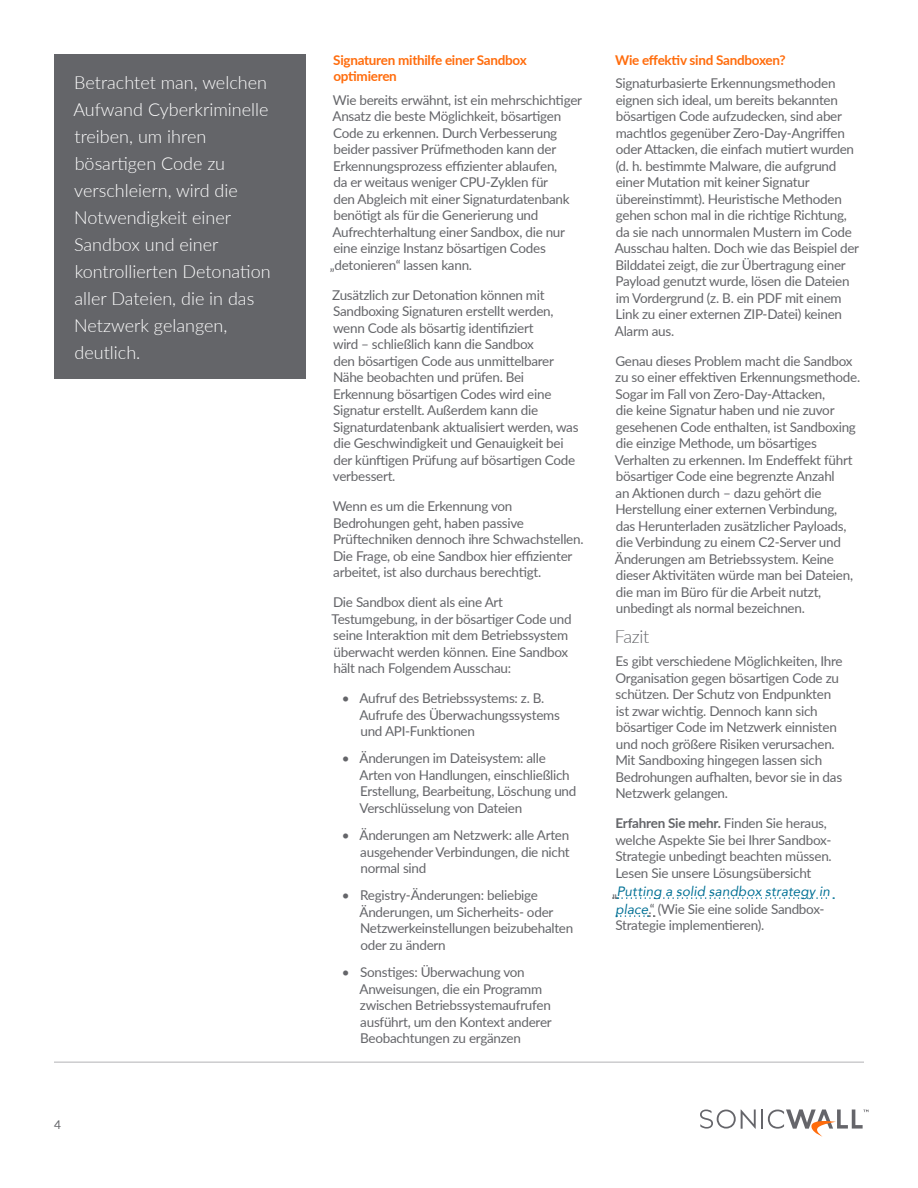
<style>
.page{position:relative;width:918px;height:1188px;background:#fff}
.page>*{position:absolute;margin:0;border:0;box-sizing:border-box;transform-origin:0 0}
.t1{font:300 18px/27px "Lato";color:#fff}
.t2{font:300 18px "Lato";letter-spacing:-.02em;color:#646569}
.t3{font:13.5px/16.5px "Lato";letter-spacing:-.02em;color:#646569}
.t4{font:700 13.5px/16.5px "Lato";letter-spacing:-.02em;color:#ff6c0c}
.t5{font:italic 13.5px "Avenir";letter-spacing:.01em;color:#007095}
.t6{font:12px "Lato";color:#646569}
.s1{font-weight:700}
.s2{font-family:"Lato";font-style:normal;color:#646569}
.s3{font-family:"Avenir";font-style:italic;color:#007095}
</style>
<div class="page">
<hr style="left:54px;top:1062px;width:810px;height:1px;background:#b2b2b5">
<hr style="left:761px;top:1109px;width:2px;height:20px;background:#65656a">
<svg style="left:700px;top:1110px;width:56px;height:19px"></svg>
<svg style="left:768px;top:1109px;width:100px;height:28px"></svg>
<div style="left:54px;top:54px;width:252px;height:325px;background:#646569"></div>
<svg style="left:613px;top:897px;width:221px;height:2px"></svg>
<svg style="left:616px;top:915px;width:39px;height:2px"></svg>
<h1 class="t1" style="left:73px;top:68px;width:199px">Betrachtet man, welchen<br>Aufwand Cyberkriminelle treiben, um ihren bösartigen Code zu verschleiern, wird die<br>Notwendigkeit einer<br>Sandbox und einer kontrollierten Detonation aller Dateien, die in das<br>Netzwerk gelangen, deutlich.</h1>
<p class="t6" style="left:54px;top:1116px;width:8px">4</p>
<p class="t4" style="left:333px;top:51px;width:195px">Signaturen mithilfe einer Sandbox optimieren</p>
<p class="t3" style="left:330px;top:91px;width:254px">Wie bereits erwähnt, ist ein mehrschichtiger Ansatz die beste Möglichkeit, bösartigen Code zu erkennen. Durch Verbesserung beider passiver Prüfmethoden kann der Erkennungsprozess effizienter ablaufen,<br>da er weitaus weniger CPU-Zyklen für<br>den Abgleich mit einer Signaturdatenbank benötigt als für die Generierung und Aufrechterhaltung einer Sandbox, die nur eine einzige Instanz bösartigen Codes „detonieren“ lassen kann.</p>
<p class="t3" style="left:332px;top:286px;width:248px">Zusätzlich zur Detonation können mit Sandboxing Signaturen erstellt werden, wenn Code als bösartig identifiziert<br>wird – schließlich kann die Sandbox<br>den bösartigen Code aus unmittelbarer Nähe beobachten und prüfen. Bei Erkennung bösartigen Codes wird eine Signatur erstellt. Außerdem kann die Signaturdatenbank aktualisiert werden, was die Geschwindigkeit und Genauigkeit bei der künftigen Prüfung auf bösartigen Code verbessert.</p>
<p class="t3" style="left:333px;top:497px;width:252px">Wenn es um die Erkennung von Bedrohungen geht, haben passive Prüftechniken dennoch ihre Schwachstellen.<br>Die Frage, ob eine Sandbox hier effizienter arbeitet, ist also durchaus berechtigt.</p>
<p class="t3" style="left:332px;top:593px;width:242px">Die Sandbox dient als eine Art Testumgebung, in der bösartiger Code und seine Interaktion mit dem Betriebssystem überwacht werden können. Eine Sandbox hält nach Folgendem Ausschau:</p>
<p class="t3" style="left:360px;top:689px;width:202px;text-indent:-18px">• Aufruf des Betriebssystems: z. B.<br>Aufrufe des Überwachungssystems und API-Funktionen</p>
<p class="t3" style="left:360px;top:750px;width:218px;text-indent:-18px">• Änderungen im Dateisystem: alle Arten von Handlungen, einschließlich Erstellung, Bearbeitung, Löschung und Verschlüsselung von Dateien</p>
<p class="t3" style="left:360px;top:826px;width:211px;text-align:justify;text-indent:-18px">• Änderungen am Netzwerk: alle Arten ausgehender Verbindungen, die nicht normal sind</p>
<p class="t3" style="left:360px;top:887px;width:215px;text-indent:-18px">• Registry-Änderungen: beliebige<br>Änderungen, um Sicherheits- oder<br>Netzwerkeinstellungen beizubehalten oder zu ändern</p>
<p class="t3" style="left:360px;top:963px;width:194px;text-indent:-18px">• Sonstiges: Überwachung von<br>Anweisungen, die ein Programm zwischen Betriebssystemaufrufen ausführt, um den Kontext anderer<br>Beobachtungen zu ergänzen</p>
<p class="t4" style="left:615px;top:51px;width:172px">Wie effektiv sind Sandboxen?</p>
<p class="t3" style="left:615px;top:74px;width:246px">Signaturbasierte Erkennungsmethoden eignen sich ideal, um bereits bekannten bösartigen Code aufzudecken, sind aber machtlos gegenüber Zero-Day-Angriffen oder Attacken, die einfach mutiert wurden (d. h. bestimmte Malware, die aufgrund einer Mutation mit keiner Signatur übereinstimmt). Heuristische Methoden gehen schon mal in die richtige Richtung, da sie nach unnormalen Mustern im Code Ausschau halten. Doch wie das Beispiel der Bilddatei zeigt, die zur Übertragung einer Payload genutzt wurde, lösen die Dateien im Vordergrund (z. B. ein PDF mit einem Link zu einer externen ZIP-Datei) keinen Alarm aus.</p>
<p class="t3" style="left:615px;top:352px;width:247px">Genau dieses Problem macht die Sandbox zu so einer effektiven Erkennungsmethode.<br>Sogar im Fall von Zero-Day-Attacken,<br>die keine Signatur haben und nie zuvor gesehenen Code enthalten, ist Sandboxing die einzige Methode, um bösartiges Verhalten zu erkennen. Im Endeffekt führt bösartiger Code eine begrenzte Anzahl<br>an Aktionen durch – dazu gehört die Herstellung einer externen Verbindung,<br>das Herunterladen zusätzlicher Payloads, die Verbindung zu einem C2-Server und Änderungen am Betriebssystem. Keine dieser Aktivitäten würde man bei Dateien, die man im Büro für die Arbeit nutzt, unbedingt als normal bezeichnen.</p>
<h1 class="t2" style="left:615px;top:624px;width:36px">Fazit</h1>
<p class="t3" style="left:615px;top:653px;width:229px">Es gibt verschiedene Möglichkeiten, Ihre Organisation gegen bösartigen Code zu schützen. Der Schutz von Endpunkten ist zwar wichtig. Dennoch kann sich bösartiger Code im Netzwerk einnisten und noch größere Risiken verursachen.<br>Mit Sandboxing hingegen lassen sich Bedrohungen aufhalten, bevor sie in das Netzwerk gelangen.</p>
<p class="t3" style="left:615px;top:815px;width:218px"><span class="s1">Erfahren Sie mehr.</span> Finden Sie heraus, welche Aspekte Sie bei Ihrer Sandbox-Strategie unbedingt beachten müssen.<br>Lesen Sie unsere Lösungsübersicht</p>
<p class="t5" style="left:612px;top:883px;width:220px"><span class="s2">„</span>Putting a solid sandbox strategy in</p>
<p class="t3" style="left:615px;top:900px;width:211px"><span class="s3">place</span>.“ (Wie Sie eine solide Sandbox-<br>Strategie implementieren).</p>
</div>
